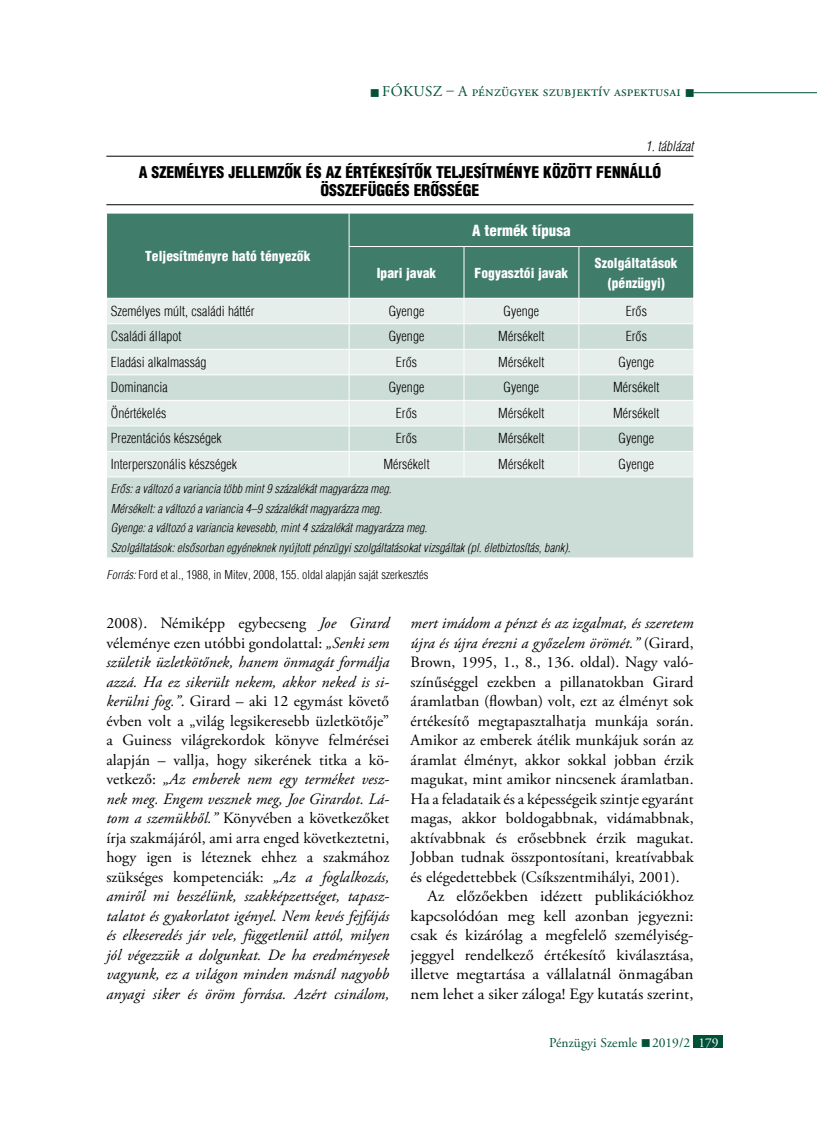
<style>
.page{position:relative;width:817px;height:1136px;background:#fff}
.page>*{position:absolute;margin:0;border:0;box-sizing:border-box;transform-origin:0 0}
.t1{font:italic 15.75px/19.5px "Adobe Garamond Pro";letter-spacing:.005em;color:#000;text-align:justify}
.t2{font:15.75px "Adobe Garamond Pro";letter-spacing:-.01em;color:#000}
.t3{font:15.75px "Adobe Garamond Pro";letter-spacing:-.01em;color:#000;scale:1.05 1}
.t4{font:900 condensed 15.75px/18px "H Helvetica";color:#000;text-align:center}
.t5{font:15px "Adobe Garamond Pro";letter-spacing:.01em;color:#005138}
.t6{font:900 condensed 15px "H Helvetica";letter-spacing:.005em;color:#fff}
.t7{font:300 condensed 13.5px "H Helvetica";letter-spacing:.005em;color:#000}
.t8{font:900 condensed 13.5px/19.5px "H Helvetica";letter-spacing:.005em;color:#fff;text-align:center}
.t9{font:13.5px "Adobe Garamond Pro";color:#005138}
.t10{font:italic 300 condensed 13.5px "H Helvetica";letter-spacing:.005em;color:#000}
.t11{font:italic 300 condensed 12px/19.5px "H Helvetica";letter-spacing:.005em;color:#000}
.t12{font:300 condensed 12px "H Helvetica";letter-spacing:.005em;color:#000}
.s1{font-style:italic}
.s2{font-style:normal}
.s3{color:#fff}
</style>
<div class="page">
<hr style="left:693px;top:92px;width:123px;height:1px;background:#005138">
<div style="left:693px;top:1035px;width:30px;height:12px;background:#005138"></div>
<hr style="left:106px;top:156px;width:587px;height:1px;background:#000">
<hr style="left:106px;top:204px;width:587px;height:1px;background:#000">
<div style="left:107px;top:214px;width:586px;height:84px;background:#407c6a"></div>
<div style="left:107px;top:299px;width:586px;height:24px;background:#e6eeeb"></div>
<svg style="left:107px;top:324px;width:586px;height:233px;background:#d4e1dd"></svg>
<hr style="left:349px;top:213px;width:1px;height:33px;background:#fff">
<hr style="left:349px;top:246px;width:115px;height:1px;background:#fff">
<hr style="left:349px;top:247px;width:1px;height:51px;background:#fff">
<hr style="left:464px;top:246px;width:114px;height:1px;background:#fff">
<hr style="left:463px;top:247px;width:1px;height:51px;background:#fff">
<hr style="left:578px;top:246px;width:115px;height:1px;background:#fff">
<hr style="left:578px;top:247px;width:1px;height:51px;background:#fff">
<hr style="left:106px;top:349px;width:243px;height:1px;background:#fff">
<hr style="left:349px;top:349px;width:115px;height:1px;background:#fff">
<hr style="left:464px;top:349px;width:114px;height:1px;background:#fff">
<hr style="left:578px;top:349px;width:115px;height:1px;background:#fff">
<hr style="left:106px;top:374px;width:243px;height:1px;background:#fff">
<hr style="left:349px;top:374px;width:115px;height:1px;background:#fff">
<hr style="left:464px;top:374px;width:114px;height:1px;background:#fff">
<hr style="left:578px;top:374px;width:115px;height:1px;background:#fff">
<hr style="left:106px;top:400px;width:243px;height:1px;background:#fff">
<hr style="left:349px;top:400px;width:115px;height:1px;background:#fff">
<hr style="left:464px;top:400px;width:114px;height:1px;background:#fff">
<hr style="left:578px;top:400px;width:115px;height:1px;background:#fff">
<hr style="left:106px;top:425px;width:243px;height:1px;background:#fff">
<hr style="left:349px;top:425px;width:115px;height:1px;background:#fff">
<hr style="left:464px;top:425px;width:114px;height:1px;background:#fff">
<hr style="left:578px;top:425px;width:115px;height:1px;background:#fff">
<hr style="left:106px;top:451px;width:243px;height:1px;background:#fff">
<hr style="left:349px;top:451px;width:115px;height:1px;background:#fff">
<svg style="left:349px;top:299px;width:1px;height:177px"></svg>
<hr style="left:464px;top:451px;width:114px;height:1px;background:#fff">
<svg style="left:463px;top:299px;width:1px;height:177px"></svg>
<hr style="left:578px;top:451px;width:115px;height:1px;background:#fff">
<svg style="left:578px;top:299px;width:1px;height:177px"></svg>
<svg style="left:693px;top:325px;width:1px;height:126px"></svg>
<hr style="left:106px;top:476px;width:243px;height:1px;background:#fff">
<hr style="left:349px;top:476px;width:115px;height:1px;background:#fff">
<hr style="left:464px;top:476px;width:114px;height:1px;background:#fff">
<hr style="left:578px;top:476px;width:115px;height:1px;background:#fff">
<p class="t5" style="left:370px;top:82px;width:326px">■ FÓKUSZ – A pénzügyek szubjektív aspektusai ■</p>
<p class="t10" style="left:645px;top:138px;width:49px">1. táblázat</p>
<p class="t4" style="left:139px;top:163px;width:523px">A személyes jellemzők és az értékesítők teljesítménye között fennálló összefüggés erőssége</p>
<p class="t8" style="left:145px;top:246px;width:167px">Teljesítményre ható tényezők</p>
<p class="t6" style="left:472px;top:221px;width:100px">A termék típusa</p>
<p class="t8" style="left:376px;top:263px;width:61px">Ipari javak</p>
<p class="t8" style="left:474px;top:263px;width:95px">Fogyasztói javak</p>
<p class="t8" style="left:595px;top:253px;width:84px">Szolgáltatások (pénzügyi)</p>
<p class="t7" style="left:111px;top:303px;width:145px">Személyes múlt, családi háttér</p>
<p class="t7" style="left:388px;top:303px;width:37px">Gyenge</p>
<p class="t7" style="left:503px;top:303px;width:37px">Gyenge</p>
<p class="t7" style="left:625px;top:303px;width:23px">Erős</p>
<p class="t7" style="left:111px;top:328px;width:72px">Családi állapot</p>
<p class="t7" style="left:388px;top:328px;width:37px">Gyenge</p>
<p class="t7" style="left:498px;top:328px;width:48px">Mérsékelt</p>
<p class="t7" style="left:625px;top:328px;width:23px">Erős</p>
<p class="t7" style="left:111px;top:354px;width:97px">Eladási alkalmasság</p>
<p class="t7" style="left:396px;top:354px;width:23px">Erős</p>
<p class="t7" style="left:498px;top:354px;width:48px">Mérsékelt</p>
<p class="t7" style="left:618px;top:354px;width:37px">Gyenge</p>
<p class="t7" style="left:111px;top:379px;width:58px">Dominancia</p>
<p class="t7" style="left:388px;top:379px;width:37px">Gyenge</p>
<p class="t7" style="left:503px;top:379px;width:37px">Gyenge</p>
<p class="t7" style="left:613px;top:379px;width:48px">Mérsékelt</p>
<p class="t7" style="left:111px;top:405px;width:57px">Önértékelés</p>
<p class="t7" style="left:396px;top:405px;width:23px">Erős</p>
<p class="t7" style="left:498px;top:405px;width:48px">Mérsékelt</p>
<p class="t7" style="left:613px;top:405px;width:48px">Mérsékelt</p>
<p class="t7" style="left:111px;top:430px;width:112px">Prezentációs készségek</p>
<p class="t7" style="left:396px;top:430px;width:23px">Erős</p>
<p class="t7" style="left:498px;top:430px;width:48px">Mérsékelt</p>
<p class="t7" style="left:618px;top:430px;width:37px">Gyenge</p>
<p class="t7" style="left:111px;top:456px;width:128px">I nterperszonális készségek</p>
<p class="t7" style="left:383px;top:456px;width:48px">Mérsékelt</p>
<p class="t7" style="left:498px;top:456px;width:48px">Mérsékelt</p>
<p class="t7" style="left:618px;top:456px;width:37px">Gyenge</p>
<p class="t11" style="left:111px;top:479px;width:461px">Erős: a változó a variancia több mint 9 százalékát magyarázza meg.<br>Mérsékelt: a változó a variancia 4–9 százalékát magyarázza meg.<br>Gyenge: a változó a variancia kevesebb, mint 4 százalékát magyarázza meg.<br>Szolgáltatások: elsősorban egyéneknek nyújtott pénzügyi szolgáltatásokat vizsgáltak (pl. életbiztosítás, bank).</p>
<p class="t12" style="left:106px;top:567px;width:324px"><span class="s1">Forrás:</span> Ford et al., 1988, in Mitev, 2008, 155. oldal alapján saját szerkesztés</p>
<p class="t1" style="left:106px;top:614px;width:284px"><span class="s2">2008). Némiképp egybecseng</span> Joe Girard <span class="s2">véleménye ezen utóbbi gondolattal:</span> „Senki sem születik üzletkötőnek, hanem önmagát formálja azzá. Ha ez sikerült nekem, akkor neked is si&shy;kerülni fog.”<span class="s2">. Girard – aki 12 egymást követő évben volt a „világ legsikeresebb üzletkötője” a Guiness világrekordok könyve felmérései alapján – vallja, hogy sikerének titka a kö&shy;vetkező:</span> „Az emberek nem egy terméket vesz&shy;nek meg. Engem vesznek meg, Joe Girardot. Lá&shy;tom a szemükből.” <span class="s2">Könyvében a következőket írja szakmájáról, ami arra enged következtetni, hogy igen is léteznek ehhez a szakmához szükséges kompetenciák:</span> „Az a foglalkozás, amiről mi beszélünk, szakképzettséget, tapasz&shy;talatot és gyakorlatot igényel. Nem kevés fejfájás és elkeseredés jár vele, függetlenül attól, milyen jól végezzük a dolgunkat. De ha eredményesek vagyunk, ez a világon minden másnál nagyobb anyagi siker és öröm forrása. Azért csinálom,</p>
<p class="t1" style="left:410px;top:613px;width:284px">mert imádom a pénzt és az izgalmat, és szeretem</p>
<p class="t1" style="left:410px;top:633px;width:284px">újra és újra érezni a győzelem örömét.” <span class="s2">(Girard,</span></p>
<p class="t2" style="left:410px;top:652px;width:284px">Brown, 1995, 1., 8., 136. oldal). Nagy való-</p>
<p class="t2" style="left:410px;top:672px;width:284px">színűséggel ezekben a pillanatokban Girard</p>
<p class="t2" style="left:410px;top:691px;width:285px">áramlatban (flowban) volt, ezt az élményt sok</p>
<p class="t2" style="left:410px;top:711px;width:284px">értékesítő megtapasztalhatja munkája során.</p>
<p class="t2" style="left:410px;top:730px;width:284px">Amikor az emberek átélik munkájuk során az</p>
<p class="t2" style="left:410px;top:750px;width:285px">áramlat élményt, akkor sokkal jobban érzik</p>
<p class="t2" style="left:410px;top:769px;width:284px">magukat, mint amikor nincsenek áramlatban.</p>
<p class="t2" style="left:410px;top:789px;width:284px">Ha a feladataik és a képességeik szintje egyaránt</p>
<p class="t2" style="left:410px;top:808px;width:284px">magas, akkor boldogabbnak, vidámabbnak,</p>
<p class="t2" style="left:410px;top:828px;width:284px">aktívabbnak és erősebbnek érzik magukat.</p>
<p class="t2" style="left:410px;top:847px;width:285px">Jobban tudnak összpontosítani, kreatívabbak</p>
<p class="t2" style="left:410px;top:867px;width:270px">és elégedettebbek (Csíkszentmihályi, 2001).</p>
<p class="t3" style="left:427px;top:886px;width:255px">Az előzőekben idézett publikációkhoz</p>
<p class="t3" style="left:410px;top:906px;width:271px">kapcsolódóan meg kell azonban jegyezni:</p>
<p class="t3" style="left:410px;top:925px;width:271px">csak és kizárólag a megfelelő személyiség-</p>
<p class="t3" style="left:410px;top:945px;width:271px">jeggyel rendelkező értékesítő kiválasztása,</p>
<p class="t3" style="left:410px;top:964px;width:271px">illetve megtartása a vállalatnál önmagában</p>
<p class="t3" style="left:410px;top:984px;width:271px">nem lehet a siker záloga! Egy kutatás szerint,</p>
<p class="t9" style="left:549px;top:1034px;width:171px">Pénzügyi Szemle ■ 2019/2 <span class="s3">179</span></p>
</div>
